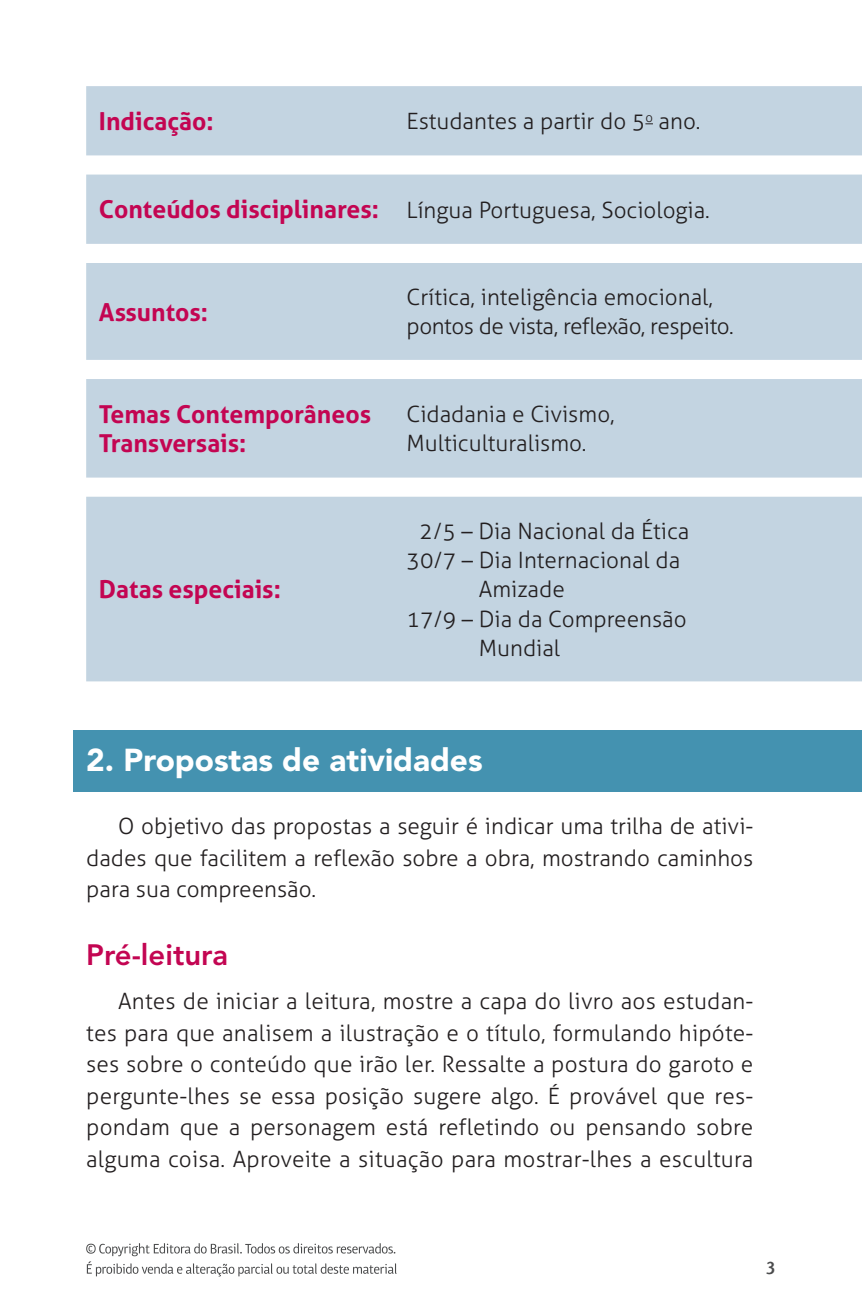
<style>
.page{position:relative;width:862px;height:1308px;background:#fff}
.page>*{position:absolute;margin:0;border:0;box-sizing:border-box;transform-origin:0 0}
.t1{font:900 31.5px "Avenir LT Std";color:#fff}
.t2{font:800 29.25px "Avenir LT Std";color:#c30552}
.t3{font:700 24.75px/29.2px "Aller";color:#c30552}
.t4{font:300 22.5px/31.5px "Aller";color:#231f20}
.t5{font:500 18px "Highlander Std";color:#4b4c4d}
.s1{font-weight:700;font-size:24.75px;color:#c30552}
</style>
<div class="page">
<svg style="left:86px;top:1243px;width:310px;height:33px"></svg>
<div style="left:73px;top:730px;width:788px;height:61px;background:#4492b0"></div>
<svg style="left:86px;top:86px;width:775px;height:595px;background:#cad9e4"></svg>
<p class="t3" style="left:99px;top:106px;width:116px">Indicação:</p>
<p class="t4" style="left:406px;top:105px;width:295px">Estudantes a partir do 5<sup>o</sup> ano.</p>
<p class="t4" style="left:99px;top:194px;width:612px"><span class="s1">Conteúdos disciplinares:</span> Língua Portuguesa, Sociologia.</p>
<p class="t3" style="left:99px;top:297px;width:111px">Assuntos:</p>
<p class="t4" style="left:406px;top:282px;width:328px;line-height:29.2px">Crítica, inteligência emocional, pontos de vista, reflexão, respeito.</p>
<p class="t3" style="left:99px;top:399px;width:273px">Temas Contemporâneos<br>Transversais:</p>
<p class="t4" style="left:406px;top:399px;width:209px;line-height:29.2px">Cidadania e Civismo,<br>Multiculturalismo.</p>
<p class="t3" style="left:99px;top:574px;width:183px">Datas especiais:</p>
<p class="t4" style="left:419px;top:515px;width:271px">2/5 – Dia Nacional da Ética</p>
<p class="t4" style="left:406px;top:544px;width:275px">30/7 – Dia Internacional da</p>
<p class="t4" style="left:478px;top:573px;width:87px">Amizade</p>
<p class="t4" style="left:406px;top:603px;width:281px">17/9 – Dia da Compreensão</p>
<p class="t4" style="left:478px;top:632px;width:83px">Mundial</p>
<h1 class="t1" style="left:86px;top:740px;width:398px">2. Propostas de atividades</h1>
<p class="t4" style="left:86px;top:810px;width:668px;text-align:justify;text-indent:32px">O objetivo das propostas a seguir é indicar uma trilha de ativi&shy;dades que facilitem a reflexão sobre a obra, mostrando caminhos para sua compreensão.</p>
<h2 class="t2" style="left:86px;top:937px;width:143px">Pré-leitura</h2>
<p class="t4" style="left:86px;top:985px;width:668px;text-align:justify;text-indent:32px">Antes de iniciar a leitura, mostre a capa do livro aos estudan&shy;tes para que analisem a ilustração e o título, formulando hipóte&shy;ses sobre o conteúdo que irão ler. Ressalte a postura do garoto e pergunte-lhes se essa posição sugere algo. É provável que res&shy;pondam que a personagem está refletindo ou pensando sobre alguma coisa. Aproveite a situação para mostrar-lhes a escultura</p>
<p class="t5" style="left:765px;top:1257px;width:11px">3</p>
</div>
